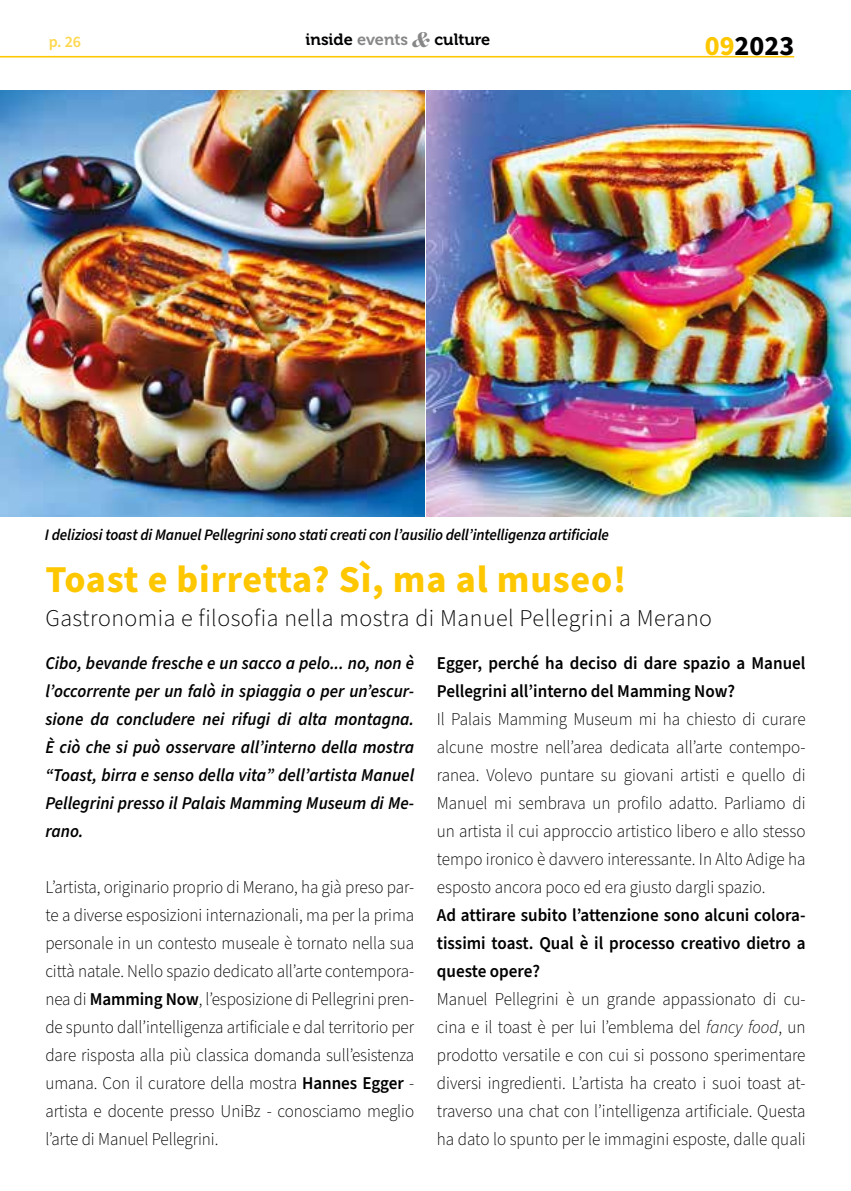
<style>
.page{position:relative;width:851px;height:1191px;background:#fff}
.page>*{position:absolute;margin:0;border:0;box-sizing:border-box;transform-origin:0 0}
.t1{font:700 38px "Source Sans Pro";color:#fec700}
.t2{font:700 28px "Source Sans Pro";color:#000}
.t3{font:300 24px "Source Sans Pro";letter-spacing:.02em;color:#000}
.t4{font:300 18px/28px "Source Sans Pro";color:#000;text-align:justify;scale:.95 1}
.t5{font:italic 600 18px/28px "Source Sans Pro";color:#000;text-align:justify;scale:.95 1}
.t6{font:600 18px/28px "Source Sans Pro";color:#000;scale:.95 1}
.t7{font:16.4px "Museo 700";color:#000}
.t8{font:italic 600 16px "Source Sans Pro";letter-spacing:-.01em;color:#000;scale:.95 1}
.t9{font:600 16px "Source Sans Pro";color:#fec700}
.s1{color:#878787}
.s2{font-family:"Surveyor Display";font-weight:700;font-style:italic;font-size:24.4px;color:#878787}
.s3{color:#fec700}
.s4{font-weight:600}
.s5{font-style:italic}
</style>
<div class="page">
<hr style="left:0;top:56px;width:794px;height:1px;background:#fec700">
<img style="left:0;top:91px;width:424px;height:425px">
<img style="left:427px;top:91px;width:423px;height:425px">
<p class="t9" style="left:48px;top:31px;width:34px">p. 26</p>
<p class="t7" style="left:305px;top:30px;width:186px">inside <span class="s1">events</span> <span class="s2">&amp;</span> culture</p>
<h2 class="t2" style="left:704px;top:27px;width:91px"><span class="s3">09</span>2023</h2>
<p class="t8" style="left:45px;top:524px;width:595px">I deliziosi toast di Manuel Pellegrini sono stati creati con l’ausilio dell’intelligenza artificiale</p>
<h1 class="t1" style="left:45px;top:553px;width:582px">Toast e birretta? Sì, ma al museo!</h1>
<h3 class="t3" style="left:45px;top:601px;width:668px">Gastronomia e filosofia nella mostra di Manuel Pellegrini a Merano</h3>
<p class="t5" style="left:45px;top:649px;width:389px">Cibo, bevande fresche e un sacco a pelo... no, non è l’occorrente per un falò in spiaggia o per un’escur&shy;sione da concludere nei rifugi di alta montagna.<br>È ciò che si può osservare all’interno della mostra “Toast, birra e senso della vita” dell’artista Manuel Pellegrini presso il Palais Mamming Museum di Me&shy;rano.</p>
<p class="t4" style="left:45px;top:873px;width:389px">L’artista, originario proprio di Merano, ha già preso par&shy;te a diverse esposizioni internazionali, ma per la prima personale in un contesto museale è tornato nella sua città natale. Nello spazio dedicato all’arte contempora&shy;nea di <span class="s4">Mamming Now</span>, l’esposizione di Pellegrini pren&shy;de spunto dall’intelligenza artificiale e dal territorio per dare risposta alla più classica domanda sull’esistenza umana. Con il curatore della mostra <span class="s4">Hannes Egger</span> - artista e docente presso UniBz - conosciamo meglio l’arte di Manuel Pellegrini.</p>
<p class="t6" style="left:437px;top:649px;width:389px">Egger, perché ha deciso di dare spazio a Manuel<br>Pellegrini all’interno del Mamming Now?</p>
<p class="t4" style="left:437px;top:705px;width:389px">Il Palais Mamming Museum mi ha chiesto di curare alcune mostre nell’area dedicata all’arte contempo&shy;ranea. Volevo puntare su giovani artisti e quello di Manuel mi sembrava un profilo adatto. Parliamo di un artista il cui approccio artistico libero e allo stesso tempo ironico è davvero interessante. In Alto Adige ha esposto ancora poco ed era giusto dargli spazio.</p>
<p class="t6" style="left:437px;top:901px;width:389px;text-align:justify">Ad attirare subito l’attenzione sono alcuni colora&shy;tissimi toast. Qual è il processo creativo dietro a queste opere?</p>
<p class="t4" style="left:437px;top:985px;width:389px">Manuel Pellegrini è un grande appassionato di cu&shy;cina e il toast è per lui l’emblema del <span class="s5">fancy food</span>, un prodotto versatile e con cui si possono sperimentare diversi ingredienti. L’artista ha creato i suoi toast at&shy;traverso una chat con l’intelligenza artificiale. Questa ha dato lo spunto per le immagini esposte, dalle quali</p>
</div>
